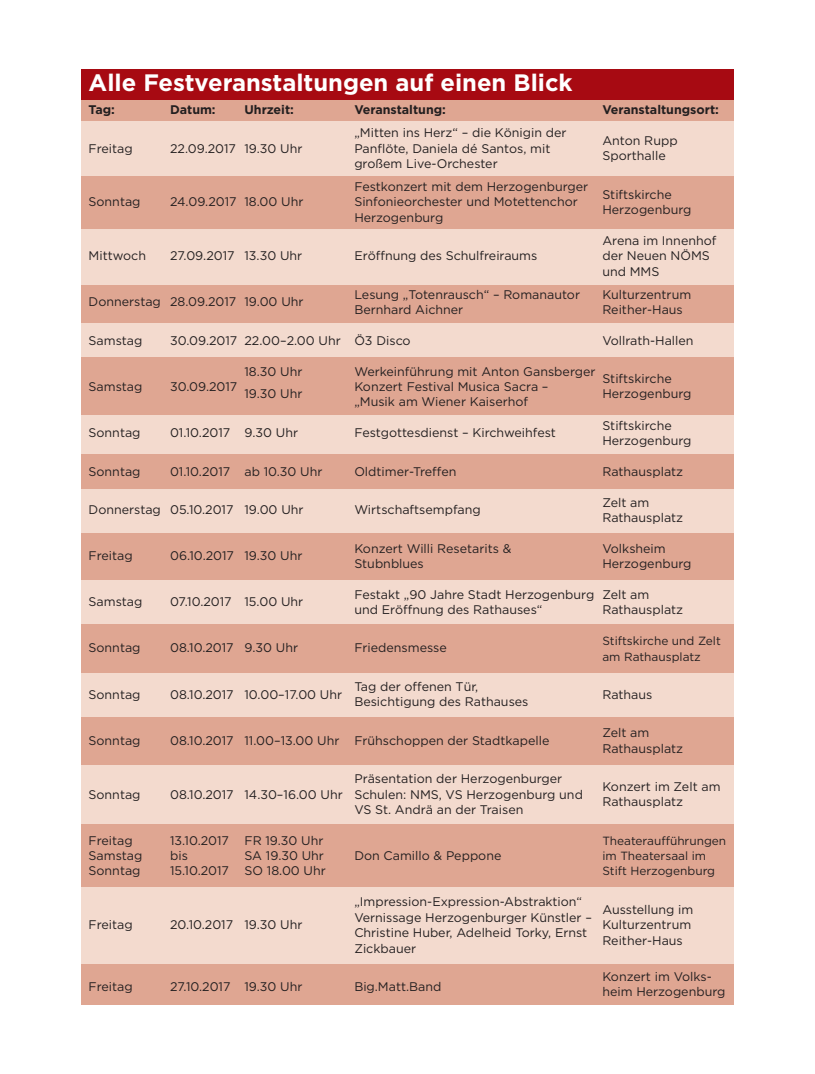
<style>
.page{position:relative;width:815px;height:1074px;background:#fff}
.page>*{position:absolute;margin:0;border:0;box-sizing:border-box;transform-origin:0 0}
.t1{font:700 23.75px "Gotham HTF";color:#fff}
.t2{font:12.5px/15.4px "Gotham HTF";color:#231f20}
.t3{font:700 12.5px "Gotham HTF";color:#231f20}
.t4{font:11.88px/15.4px "Gotham HTF";color:#231f20}
</style>
<div class="page">
<div style="left:81px;top:159px;width:652px;height:89px;background:#dfa692"></div>
<div style="left:81px;top:86px;width:652px;height:88px;background:#dfa692"></div>
<div style="left:81px;top:254px;width:652px;height:89px;background:#dfa692"></div>
<div style="left:81px;top:351px;width:652px;height:177px;background:#dfa692"></div>
<div style="left:81px;top:508px;width:652px;height:89px;background:#dfa692"></div>
<div style="left:81px;top:610px;width:652px;height:88px;background:#dfa692"></div>
<div style="left:81px;top:693px;width:652px;height:88px;background:#dfa692"></div>
<div style="left:81px;top:813px;width:652px;height:88px;background:#dfa692"></div>
<div style="left:81px;top:916px;width:652px;height:89px;background:#dfa692"></div>
<div style="left:81px;top:121px;width:652px;height:55px;background:#f3dace"></div>
<div style="left:81px;top:230px;width:652px;height:55px;background:#f3dace"></div>
<div style="left:81px;top:323px;width:652px;height:34px;background:#f3dace"></div>
<div style="left:81px;top:415px;width:652px;height:39px;background:#f3dace"></div>
<div style="left:81px;top:489px;width:652px;height:43px;background:#f3dace"></div>
<div style="left:81px;top:580px;width:652px;height:44px;background:#f3dace"></div>
<div style="left:81px;top:673px;width:652px;height:44px;background:#f3dace"></div>
<div style="left:81px;top:765px;width:652px;height:59px;background:#f3dace"></div>
<div style="left:81px;top:887px;width:652px;height:76px;background:#f3dace"></div>
<div style="left:81px;top:69px;width:652px;height:30px;background:#a70a12"></div>
<h1 class="t1" style="left:89px;top:74px;width:486px">Alle Festveranstaltungen auf einen Blick</h1>
<p class="t3" style="left:89px;top:105px;width:28px">Tag:</p>
<p class="t2" style="left:89px;top:141px;width:46px">Freitag</p>
<p class="t2" style="left:89px;top:195px;width:53px">Sonntag</p>
<p class="t3" style="left:170px;top:105px;width:47px">Datum:</p>
<p class="t2" style="left:170px;top:141px;width:67px">22.09.2017</p>
<p class="t3" style="left:244px;top:105px;width:51px">Uhrzeit:</p>
<p class="t2" style="left:244px;top:141px;width:60px">19.30 Uhr</p>
<p class="t2" style="left:170px;top:195px;width:68px">24.09.2017</p>
<p class="t2" style="left:244px;top:195px;width:60px">18.00 Uhr</p>
<p class="t2" style="left:89px;top:249px;width:59px">Mittwoch</p>
<p class="t2" style="left:89px;top:295px;width:74px">Donnerstag</p>
<p class="t2" style="left:89px;top:333px;width:55px">Samstag</p>
<p class="t2" style="left:89px;top:380px;width:55px">Samstag</p>
<p class="t2" style="left:89px;top:426px;width:53px">Sonntag</p>
<p class="t2" style="left:89px;top:464px;width:53px">Sonntag</p>
<p class="t2" style="left:89px;top:503px;width:74px">Donnerstag</p>
<p class="t2" style="left:89px;top:549px;width:46px">Freitag</p>
<p class="t2" style="left:89px;top:595px;width:55px">Samstag</p>
<p class="t2" style="left:89px;top:641px;width:53px">Sonntag</p>
<p class="t2" style="left:89px;top:687px;width:53px">Sonntag</p>
<p class="t2" style="left:89px;top:733px;width:53px">Sonntag</p>
<p class="t2" style="left:170px;top:249px;width:66px">27.09.2017</p>
<p class="t2" style="left:170px;top:295px;width:68px">28.09.2017</p>
<p class="t2" style="left:170px;top:333px;width:69px">30.09.2017</p>
<p class="t2" style="left:170px;top:380px;width:69px">30.09.2017</p>
<p class="t2" style="left:170px;top:426px;width:62px">01.10.2017</p>
<p class="t2" style="left:170px;top:464px;width:62px">01.10.2017</p>
<p class="t2" style="left:170px;top:503px;width:65px">05.10.2017</p>
<p class="t2" style="left:170px;top:549px;width:65px">06.10.2017</p>
<p class="t2" style="left:170px;top:595px;width:63px">07.10.2017</p>
<p class="t2" style="left:170px;top:641px;width:65px">08.10.2017</p>
<p class="t2" style="left:170px;top:687px;width:65px">08.10.2017</p>
<p class="t2" style="left:170px;top:733px;width:65px">08.10.2017</p>
<p class="t2" style="left:244px;top:249px;width:59px">13.30 Uhr</p>
<p class="t2" style="left:244px;top:295px;width:61px">19.00 Uhr</p>
<p class="t2" style="left:244px;top:333px;width:98px">22.00–2.00 Uhr</p>
<p class="t2" style="left:244px;top:360px;width:60px;line-height:22.9px">18.30 Uhr<br>19.30 Uhr</p>
<p class="t2" style="left:244px;top:426px;width:55px">9.30 Uhr</p>
<p class="t2" style="left:244px;top:464px;width:80px">ab 10.30 Uhr</p>
<p class="t2" style="left:244px;top:503px;width:61px">19.00 Uhr</p>
<p class="t2" style="left:244px;top:549px;width:60px">19.30 Uhr</p>
<p class="t2" style="left:244px;top:595px;width:60px">15.00 Uhr</p>
<p class="t2" style="left:244px;top:641px;width:55px">9.30 Uhr</p>
<p class="t2" style="left:244px;top:687px;width:99px">10.00–17.00 Uhr</p>
<p class="t2" style="left:244px;top:733px;width:96px">11.00–13.00 Uhr</p>
<p class="t2" style="left:89px;top:787px;width:53px">Sonntag</p>
<p class="t2" style="left:89px;top:833px;width:55px">Freitag<br>Samstag<br>Sonntag</p>
<p class="t2" style="left:89px;top:918px;width:46px">Freitag</p>
<p class="t2" style="left:170px;top:787px;width:65px">08.10.2017</p>
<p class="t2" style="left:170px;top:833px;width:61px">13.10.2017 bis<br>15.10.2017</p>
<p class="t2" style="left:244px;top:787px;width:100px">14.30–16.00 Uhr</p>
<p class="t2" style="left:244px;top:833px;width:83px">FR 19.30 Uhr<br>SA 19.30 Uhr<br>SO 18.00 Uhr</p>
<p class="t2" style="left:170px;top:918px;width:65px">20.10.2017</p>
<p class="t2" style="left:244px;top:918px;width:60px">19.30 Uhr</p>
<p class="t2" style="left:89px;top:979px;width:46px">Freitag</p>
<p class="t2" style="left:170px;top:979px;width:62px">27.10.2017</p>
<p class="t2" style="left:244px;top:979px;width:60px">19.30 Uhr</p>
<p class="t3" style="left:602px;top:105px;width:118px">Veranstaltungsort:</p>
<p class="t2" style="left:602px;top:134px;width:77px">Anton Rupp<br>Sporthalle</p>
<p class="t2" style="left:602px;top:188px;width:91px">Stiftskirche<br>Herzogenburg</p>
<p class="t2" style="left:602px;top:234px;width:116px">Arena im Innenhof der Neuen NÖMS und MMS</p>
<p class="t2" style="left:602px;top:288px;width:90px">Kulturzentrum<br>Reither-Haus</p>
<p class="t2" style="left:602px;top:333px;width:93px">Vollrath-Hallen</p>
<p class="t2" style="left:602px;top:372px;width:91px">Stiftskirche<br>Herzogenburg</p>
<p class="t2" style="left:602px;top:418px;width:91px">Stiftskirche<br>Herzogenburg</p>
<p class="t2" style="left:602px;top:464px;width:82px">Rathausplatz</p>
<p class="t2" style="left:602px;top:495px;width:82px">Zelt am<br>Rathausplatz</p>
<p class="t2" style="left:602px;top:541px;width:91px">Volksheim<br>Herzogenburg</p>
<p class="t2" style="left:602px;top:587px;width:82px">Zelt am<br>Rathausplatz</p>
<p class="t4" style="left:602px;top:634px;width:120px">Stiftskirche und Zelt am Rathausplatz</p>
<p class="t2" style="left:602px;top:687px;width:52px">Rathaus</p>
<p class="t2" style="left:602px;top:726px;width:82px">Zelt am<br>Rathausplatz</p>
<p class="t2" style="left:602px;top:780px;width:120px">Konzert im Zelt am<br>Rathausplatz</p>
<p class="t4" style="left:602px;top:833px;width:125px">Theateraufführungen im Theatersaal im<br>Stift Herzogenburg</p>
<p class="t2" style="left:602px;top:902px;width:93px">Ausstellung im<br>Kulturzentrum<br>Reither-Haus</p>
<p class="t2" style="left:602px;top:969px;width:125px">Konzert im Volks&shy;heim Herzogenburg</p>
<p class="t3" style="left:354px;top:105px;width:93px">Veranstaltung:</p>
<p class="t2" style="left:354px;top:126px;width:214px">„Mitten ins Herz“ – die Königin der<br>Panflöte, Daniela dé Santos, mit großem Live-Orchester</p>
<p class="t2" style="left:354px;top:180px;width:235px">Festkonzert mit dem Herzogenburger<br>Sinfonieorchester und Motettenchor<br>Herzogenburg</p>
<p class="t2" style="left:354px;top:249px;width:185px">Eröffnung des Schulfreiraums</p>
<p class="t2" style="left:354px;top:288px;width:227px">Lesung „Totenrausch“ – Romanautor<br>Bernhard Aichner</p>
<p class="t2" style="left:354px;top:333px;width:58px">Ö3 Disco</p>
<p class="t2" style="left:354px;top:364px;width:243px">Werkeinführung mit Anton Gansberger<br>Konzert Festival Musica Sacra –<br>„Musik am Wiener Kaiserhof</p>
<p class="t2" style="left:354px;top:426px;width:203px">Festgottesdienst – Kirchweihfest</p>
<p class="t2" style="left:354px;top:464px;width:104px">Oldtimer-Treffen</p>
<p class="t2" style="left:354px;top:503px;width:128px">Wirtschaftsempfang</p>
<p class="t2" style="left:354px;top:541px;width:159px">Konzert Willi Resetarits &amp;<br>Stubnblues</p>
<p class="t2" style="left:354px;top:587px;width:241px">Festakt „90 Jahre Stadt Herzogenburg und Eröffnung des Rathauses“</p>
<p class="t2" style="left:354px;top:641px;width:94px">Friedensmesse</p>
<p class="t2" style="left:354px;top:680px;width:176px">Tag der offenen Tür,<br>Besichtigung des Rathauses</p>
<p class="t2" style="left:354px;top:733px;width:197px">Frühschoppen der Stadtkapelle</p>
<p class="t2" style="left:354px;top:772px;width:230px">Präsentation der Herzogenburger<br>Schulen: NMS, VS Herzogenburg und<br>VS St. Andrä an der Traisen</p>
<p class="t2" style="left:354px;top:849px;width:149px">Don Camillo &amp; Peppone</p>
<p class="t2" style="left:354px;top:895px;width:239px">„Impression-Expression-Abstraktion“<br>Vernissage Herzogenburger Künstler –<br>Christine Huber, Adelheid Torky, Ernst<br>Zickbauer</p>
<p class="t2" style="left:354px;top:979px;width:89px">Big.Matt.Band</p>
</div>
